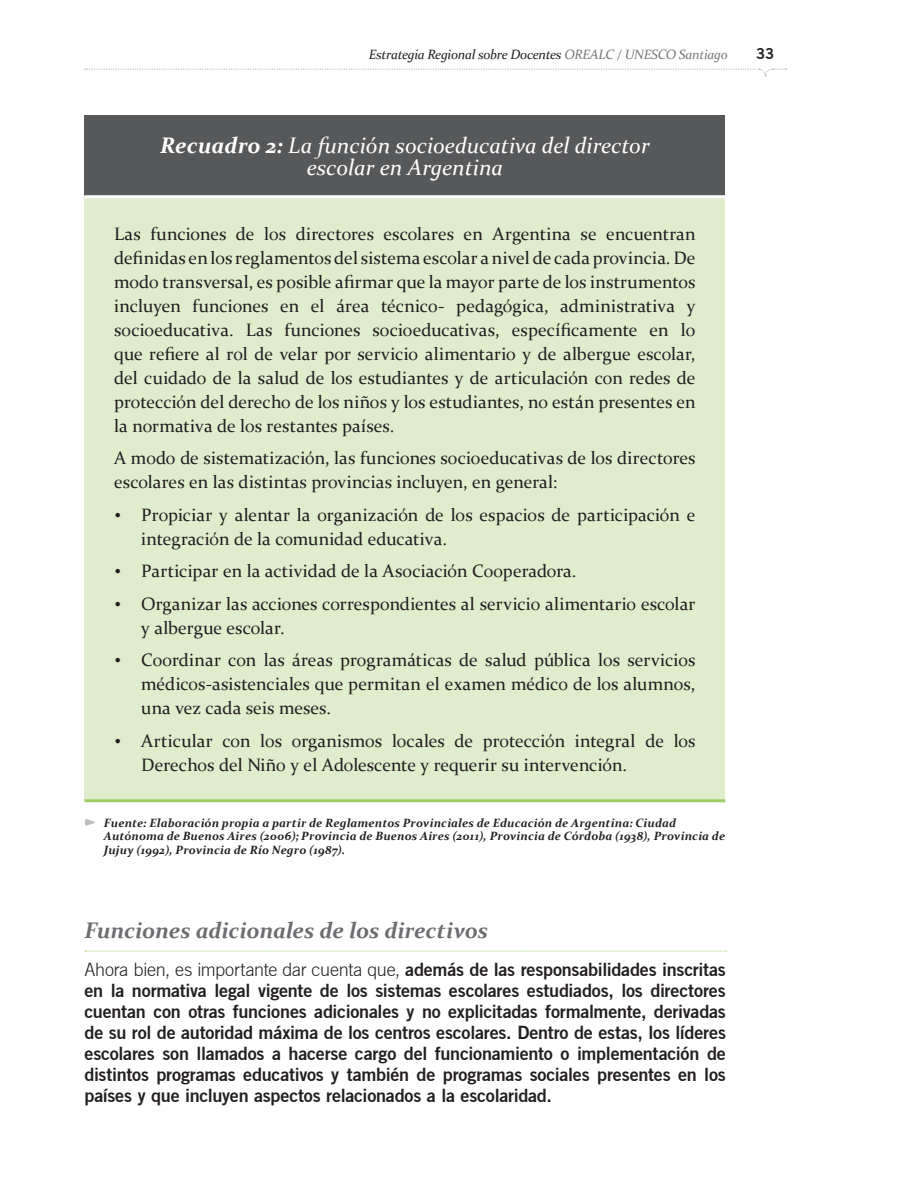
<style>
.page{position:relative;width:918px;height:1188px;background:#fff}
.page>*{position:absolute;margin:0;border:0;box-sizing:border-box;transform-origin:0 0}
.t1{font:italic 22.5px/22.5px "Constantia";color:#fff;text-align:center}
.t2{font:italic 700 22.5px "Constantia";letter-spacing:-.01em;color:#6c6d70}
.t3{font:18px/24px "Constantia";letter-spacing:.005em;color:#231f20}
.t4{font:18px/21px "Trade Gothic Bold Two";letter-spacing:-.015em;color:#231f20;text-align:justify}
.t5{font:15px "Trade Gothic Bold Two";color:#231f20}
.t6{font:italic 13.5px "Constantia";letter-spacing:-.02em;color:#231f20}
.t7{font:italic 700 12px/13.5px "Constantia";letter-spacing:.01em;color:#231f20}
.s1{color:#76787b}
.s2{font-weight:700}
.s3{font-family:"Times New Roman";font-style:italic}
.s4{font-family:"Trade Gothic";font-weight:300}
</style>
<div class="page">
<svg style="left:85px;top:68px;width:702px;height:8px"></svg>
<svg style="left:85px;top:951px;width:642px;height:1px"></svg>
<div style="left:84px;top:115px;width:641px;height:82px;background:#57585a"></div>
<div style="left:84px;top:197px;width:641px;height:604px;background:#dfedcd"></div>
<hr style="left:84px;top:195px;width:641px;height:3px;background:#fff">
<hr style="left:84px;top:799px;width:641px;height:3px;background:#9fce66">
<svg style="left:85px;top:819px;width:10px;height:7px"></svg>
<p class="t6" style="left:369px;top:45px;width:361px">Estrategia Regional sobre Docentes <span class="s1">OREALC / UNESCO Santiago</span></p>
<p class="t5" style="left:756px;top:44px;width:20px">33</p>
<p class="t1" style="left:160px;top:133px;width:491px"><span class="s2">Recuadro 2:</span> La función socioeducativa del director escolar en Argentina</p>
<p class="t3" style="left:114px;top:221px;width:583px;text-align:justify">Las funciones de los directores escolares en Argentina se encuentran definidas en los reglamentos del sistema escolar a nivel de cada provincia. De modo transversal, es posible afirmar que la mayor parte de los instrumentos incluyen funciones en el área técnico- pedagógica, administrativa y socioeducativa. Las funciones socioeducativas, específicamente en lo que refiere al rol de velar por servicio alimentario y de albergue escolar, del cuidado de la salud de los estudiantes y de articulación con redes de protección del derecho de los niños y los estudiantes, no están presentes en la normativa de los restantes países.</p>
<p class="t3" style="left:114px;top:446px;width:583px">A modo de sistematización, las funciones socioeducativas de los directores escolares en las distintas provincias incluyen, en general:</p>
<p class="t3" style="left:141px;top:502px;width:556px;text-indent:-27px"><span class="s3">•</span> Propiciar y alentar la organización de los espacios de participación e integración de la comunidad educativa.</p>
<p class="t3" style="left:114px;top:559px;width:464px"><span class="s3">•</span> Participar en la actividad de la Asociación Cooperadora.</p>
<p class="t3" style="left:141px;top:591px;width:556px;text-indent:-27px"><span class="s3">•</span> Organizar las acciones correspondientes al servicio alimentario escolar y albergue escolar.</p>
<p class="t3" style="left:141px;top:648px;width:556px;text-align:justify;text-indent:-27px"><span class="s3">•</span> Coordinar con las áreas programáticas de salud pública los servicios médicos-asistenciales que permitan el examen médico de los alumnos, una vez cada seis meses.</p>
<p class="t3" style="left:141px;top:728px;width:556px;text-indent:-27px"><span class="s3">•</span> Articular con los organismos locales de protección integral de los<br>Derechos del Niño y el Adolescente y requerir su intervención.</p>
<p class="t7" style="left:104px;top:815px;width:623px">Fuente: Elaboración propia a partir de Reglamentos Provinciales de Educación de Argentina: Ciudad<br>Autónoma de Buenos Aires (2006); Provincia de Buenos Aires (2011), Provincia de Córdoba (1938), Provincia de<br>Jujuy (1992), Provincia de Río Negro (1987).</p>
<p class="t2" style="left:84px;top:915px;width:405px">Funciones adicionales de los directivos</p>
<p class="t4" style="left:84px;top:959px;width:643px"><span class="s4">Ahora bien, es importante dar cuenta que,</span> además de las responsabilidades inscritas en la normativa legal vigente de los sistemas escolares estudiados, los directores cuentan con otras funciones adicionales y no explicitadas formalmente, derivadas de su rol de autoridad máxima de los centros escolares. Dentro de estas, los líderes escolares son llamados a hacerse cargo del funcionamiento o implementación de distintos programas educativos y también de programas sociales presentes en los países y que incluyen aspectos relacionados a la escolaridad.</p>
</div>
